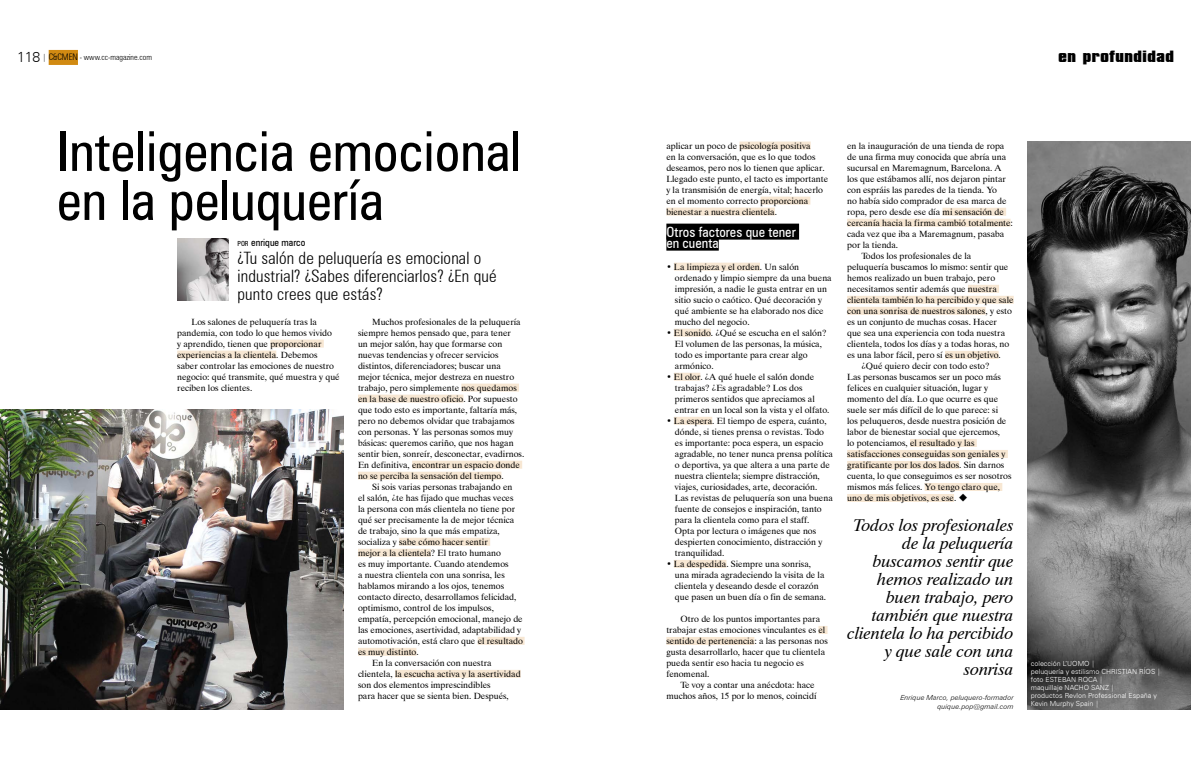
<style>
.page{position:relative;width:1191px;height:766px;background:#fff}
.page>*{position:absolute;margin:0;border:0;box-sizing:border-box;transform-origin:0 0}
._156_CREDITS_AUTOR{font:condensed 55px/49px "Zurich BT";color:#000}
._156_DESTACAT{font:italic 17px/18px "Dutch 801 BT";color:#000;text-align:right}
._156_entradilla{font:300 condensed 17px/18px "Zurich BT";letter-spacing:.01em;color:#000}
.subtitol_fons_negra{font:condensed 14px "Zurich BT";letter-spacing:.005em;color:#fff}
.t1{font:900 14px "Compacta BT";letter-spacing:.04em;color:#000}
._156_CREDITS_AUTOR-2{font:condensed 10px "Zurich BT";color:#000}
._156_Text_Normal{font:9px/11px "Dutch 801 BT";color:#000}
._156_NU_PAG{font:300 condensed 8px "Zurich BT";color:#000}
._156_CREDITS_AUTOR-3{font:300 7px/8px "Zurich BT";color:#fff}
._156_Text_Normal-2{font:italic 300 7px "Zurich BT";color:#000}
.s1{font-stretch:normal;font-size:14px}
.s2{font-stretch:normal}
.s3{font-size:9px}
.s4{font-size:7px}
</style>
<div class="page">
<img style="left:0;top:409px;width:344px;height:300px">
<div style="left:49px;top:50px;width:29px;height:15px;background:#d18a12"></div>
<div style="left:270px;top:339px;width:54px;height:8px;background:#f7e7d3"></div>
<div style="left:177px;top:350px;width:99px;height:8px;background:#f7e7d3"></div>
<img style="left:177px;top:238px;width:51px;height:62px">
<div style="left:739px;top:141px;width:71px;height:8px;background:#f7e7d3"></div>
<div style="left:760px;top:196px;width:50px;height:8px;background:#f7e7d3"></div>
<div style="left:666px;top:207px;width:109px;height:8px;background:#f7e7d3"></div>
<div style="left:666px;top:223px;width:133px;height:16px;background:#000"></div>
<div style="left:666px;top:234px;width:53px;height:16px;background:#000"></div>
<div style="left:674px;top:262px;width:86px;height:8px;background:#f7e7d3"></div>
<div style="left:674px;top:328px;width:37px;height:8px;background:#f7e7d3"></div>
<div style="left:674px;top:372px;width:26px;height:8px;background:#f7e7d3"></div>
<div style="left:674px;top:416px;width:38px;height:8px;background:#f7e7d3"></div>
<div style="left:674px;top:559px;width:52px;height:8px;background:#f7e7d3"></div>
<div style="left:818px;top:625px;width:9px;height:8px;background:#f7e7d3"></div>
<div style="left:666px;top:636px;width:88px;height:8px;background:#f7e7d3"></div>
<div style="left:942px;top:208px;width:64px;height:8px;background:#f7e7d3"></div>
<div style="left:847px;top:219px;width:163px;height:8px;background:#f7e7d3"></div>
<div style="left:968px;top:285px;width:31px;height:8px;background:#f7e7d3"></div>
<div style="left:847px;top:296px;width:166px;height:8px;background:#f7e7d3"></div>
<div style="left:847px;top:307px;width:138px;height:8px;background:#f7e7d3"></div>
<div style="left:945px;top:351px;width:53px;height:8px;background:#f7e7d3"></div>
<div style="left:910px;top:439px;width:66px;height:8px;background:#f7e7d3"></div>
<div style="left:847px;top:450px;width:160px;height:8px;background:#f7e7d3"></div>
<div style="left:847px;top:461px;width:112px;height:8px;background:#f7e7d3"></div>
<div style="left:924px;top:483px;width:78px;height:8px;background:#f7e7d3"></div>
<div style="left:847px;top:494px;width:107px;height:8px;background:#f7e7d3"></div>
<div style="left:461px;top:383px;width:58px;height:8px;background:#f7e7d3"></div>
<div style="left:358px;top:394px;width:105px;height:8px;background:#f7e7d3"></div>
<div style="left:412px;top:460px;width:110px;height:8px;background:#f7e7d3"></div>
<div style="left:358px;top:471px;width:143px;height:8px;background:#f7e7d3"></div>
<div style="left:399px;top:537px;width:91px;height:8px;background:#f7e7d3"></div>
<div style="left:358px;top:548px;width:73px;height:8px;background:#f7e7d3"></div>
<div style="left:478px;top:636px;width:46px;height:8px;background:#f7e7d3"></div>
<div style="left:358px;top:647px;width:58px;height:8px;background:#f7e7d3"></div>
<div style="left:395px;top:669px;width:126px;height:8px;background:#f7e7d3"></div>
<img style="left:1028px;top:142px;width:163px;height:567px">
<p class="_156_NU_PAG" style="left:17px;top:52px;width:136px"><span class="s1">118</span> <span class="s2">|</span> <span class="s3">C&amp;CMEN</span> - www.cc-magazine.com</p>
<p class="t1" style="left:1058px;top:48px;width:117px">en profundidad</p>
<p class="_156_CREDITS_AUTOR" style="left:57px;top:126px;width:466px">Inteligencia emocional en la peluquería</p>
<p class="_156_CREDITS_AUTOR-2" style="left:237px;top:236px;width:69px"><span class="s4">por</span> enrique marco</p>
<p class="_156_entradilla" style="left:237px;top:248px;width:260px">¿Tu salón de peluquería es emocional o industrial? ¿Sabes diferenciarlos? ¿En qué punto crees que estás?</p>
<p class="_156_Text_Normal" style="left:666px;top:140px;width:163px">aplicar un poco de psicología positiva<br>en la conversación, que es lo que todos deseamos, pero nos lo tienen que aplicar.<br>Llegado este punto, el tacto es importante y la transmisión de energía, vital; hacerlo en el momento correcto proporciona bienestar a nuestra clientela.</p>
<p class="subtitol_fons_negra" style="left:666px;top:223px;width:131px">Otros factores que tener</p>
<p class="subtitol_fons_negra" style="left:666px;top:234px;width:54px">en cuenta</p>
<p class="_156_Text_Normal" style="left:675px;top:261px;width:158px;text-indent:-9px">• La limpieza y el orden. Un salón ordenado y limpio siempre da una buena impresión, a nadie le gusta entrar en un sitio sucio o caótico. Qué decoración y qué ambiente se ha elaborado nos dice mucho del negocio.</p>
<p class="_156_Text_Normal" style="left:675px;top:327px;width:153px;text-indent:-9px">• El sonido. ¿Qué se escucha en el salón?<br>El volumen de las personas, la música, todo es importante para crear algo armónico.</p>
<p class="_156_Text_Normal" style="left:675px;top:371px;width:156px;text-indent:-9px">• El olor. ¿A qué huele el salón donde trabajas? ¿Es agradable? Los dos primeros sentidos que apreciamos al entrar en un local son la vista y el olfato.</p>
<p class="_156_Text_Normal" style="left:675px;top:415px;width:160px;text-indent:-9px">• La espera. El tiempo de espera, cuánto, dónde, si tienes prensa o revistas. Todo es importante: poca espera, un espacio agradable, no tener nunca prensa política o deportiva, ya que altera a una parte de nuestra clientela; siempre distracción, viajes, curiosidades, arte, decoración.<br>Las revistas de peluquería son una buena fuente de consejos e inspiración, tanto para la clientela como para el staff.<br>Opta por lectura o imágenes que nos despierten conocimiento, distracción y tranquilidad.</p>
<p class="_156_Text_Normal" style="left:675px;top:558px;width:153px;text-indent:-9px">• La despedida. Siempre una sonrisa, una mirada agradeciendo la visita de la clientela y deseando desde el corazón que pasen un buen día o fin de semana.</p>
<p class="_156_Text_Normal" style="left:666px;top:613px;width:163px;text-indent:14px">Otro de los puntos importantes para trabajar estas emociones vinculantes es el sentido de pertenencia: a las personas nos gusta desarrollarlo, hacer que tu clientela pueda sentir eso hacia tu negocio es fenomenal.</p>
<p class="_156_Text_Normal" style="left:666px;top:679px;width:152px;text-align:right">Te voy a contar una anécdota: hace muchos años, 15 por lo menos, coincidí</p>
<p class="_156_Text_Normal" style="left:847px;top:140px;width:167px">en la inauguración de una tienda de ropa de una firma muy conocida que abría una sucursal en Maremagnum, Barcelona. A los que estábamos allí, nos dejaron pintar con espráis las paredes de la tienda. Yo<br>no había sido comprador de esa marca de ropa, pero desde ese día mi sensación de cercanía hacia la firma cambió totalmente: cada vez que iba a Maremagnum, pasaba por la tienda.</p>
<p class="_156_Text_Normal" style="left:847px;top:250px;width:168px;text-indent:14px">Todos los profesionales de la peluquería buscamos lo mismo: sentir que hemos realizado un buen trabajo, pero necesitamos sentir además que nuestra clientela también lo ha percibido y que sale con una sonrisa de nuestros salones, y esto es un conjunto de muchas cosas. Hacer<br>que sea una experiencia con toda nuestra clientela, todos los días y a todas horas, no es una labor fácil, pero sí es un objetivo.</p>
<p class="_156_Text_Normal" style="left:847px;top:360px;width:166px;text-indent:14px">¿Qué quiero decir con todo esto?<br>Las personas buscamos ser un poco más felices en cualquier situación, lugar y momento del día. Lo que ocurre es que suele ser más difícil de lo que parece: si<br>los peluqueros, desde nuestra posición de labor de bienestar social que ejercemos,<br>lo potenciamos, el resultado y las satisfacciones conseguidas son geniales y gratificante por los dos lados. Sin darnos cuenta, lo que conseguimos es ser nosotros mismos más felices. Yo tengo claro que, uno de mis objetivos, es ese. ◆</p>
<p class="_156_Text_Normal" style="left:177px;top:316px;width:164px;text-indent:14px">Los salones de peluquería tras la pandemia, con todo lo que hemos vivido<br>y aprendido, tienen que proporcionar experiencias a la clientela. Debemos saber controlar las emociones de nuestro negocio: qué transmite, qué muestra y qué reciben los clientes.</p>
<p class="_156_Text_Normal" style="left:358px;top:316px;width:168px;text-indent:14px">Muchos profesionales de la peluquería siempre hemos pensado que, para tener<br>un mejor salón, hay que formarse con nuevas tendencias y ofrecer servicios distintos, diferenciadores; buscar una mejor técnica, mejor destreza en nuestro trabajo, pero simplemente nos quedamos en la base de nuestro oficio. Por supuesto que todo esto es importante, faltaría más, pero no debemos olvidar que trabajamos con personas. Y las personas somos muy básicas: queremos cariño, que nos hagan sentir bien, sonreír, desconectar, evadirnos.<br>En definitiva, encontrar un espacio donde no se perciba la sensación del tiempo.</p>
<p class="_156_Text_Normal" style="left:358px;top:481px;width:167px;text-indent:14px">Si sois varias personas trabajando en<br>el salón, ¿te has fijado que muchas veces<br>la persona con más clientela no tiene por qué ser precisamente la de mejor técnica de trabajo, sino la que más empatiza, socializa y sabe cómo hacer sentir<br>mejor a la clientela? El trato humano<br>es muy importante. Cuando atendemos<br>a nuestra clientela con una sonrisa, les hablamos mirando a los ojos, tenemos contacto directo, desarrollamos felicidad, optimismo, control de los impulsos, empatía, percepción emocional, manejo de las emociones, asertividad, adaptabilidad y automotivación, está claro que el resultado es muy distinto.</p>
<p class="_156_Text_Normal" style="left:358px;top:657px;width:164px;text-indent:14px">En la conversación con nuestra clientela, la escucha activa y la asertividad son dos elementos imprescindibles<br>para hacer que se sienta bien. Después,</p>
<p class="_156_CREDITS_AUTOR-3" style="left:1030px;top:659px;width:66px">colección L’UOMO |</p>
<p class="_156_DESTACAT" style="left:847px;top:516px;width:168px">Todos los profesionales de la peluquería buscamos sentir que hemos realizado un buen trabajo, pero también que nuestra clientela lo ha percibido y que sale con una sonrisa</p>
<p class="_156_Text_Normal-2" style="left:900px;top:693px;width:115px">Enrique Marco, peluquero-formador</p>
<p class="_156_Text_Normal-2" style="left:937px;top:702px;width:78px">quique.pop@gmail.com</p>
<p class="_156_CREDITS_AUTOR-3" style="left:1030px;top:667px;width:131px">peluquería y estilismo CHRISTIAN RÍOS |</p>
<p class="_156_CREDITS_AUTOR-3" style="left:1030px;top:675px;width:74px">foto ESTEBAN ROCA |</p>
<p class="_156_CREDITS_AUTOR-3" style="left:1030px;top:683px;width:85px">maquillaje NACHO SANZ |</p>
<p class="_156_CREDITS_AUTOR-3" style="left:1030px;top:691px;width:128px">productos Revlon Professional España y<br>Kevin Murphy Spain |</p>
</div>
